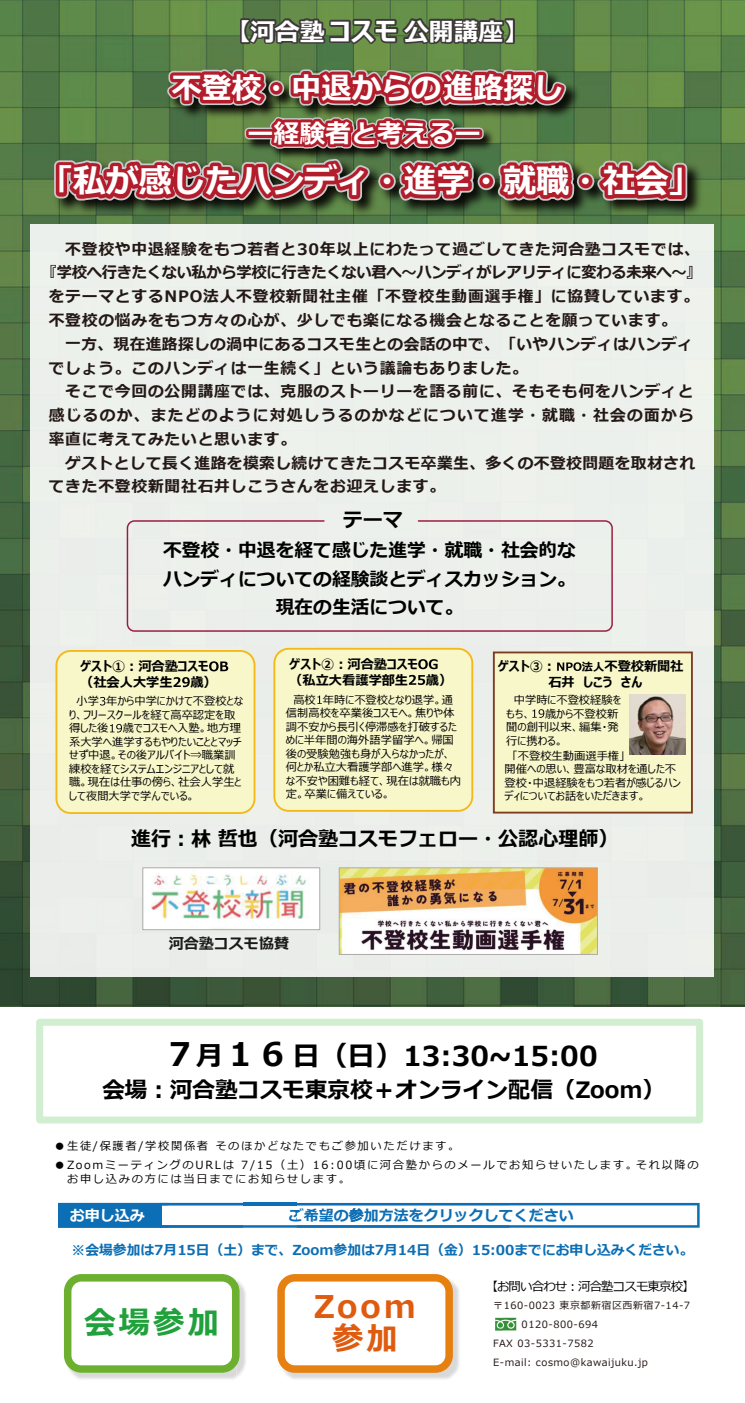
<style>
.page{position:relative;width:745px;height:1403px;background:#fff}
.page>*{position:absolute;margin:0;border:0;box-sizing:border-box;transform-origin:0 0}
.t1{font:700 33px "Meiryo";color:#fff}
.t2{font:700 31.25px/32.5px "Meiryo";letter-spacing:.1em;color:#de5b0f;text-align:center}
.t3{font:700 31.25px "Meiryo";color:#20a13b}
.t4{font:700 29.88px "Meiryo";color:#fff}
.t5{font:700 27.5px "Meiryo";letter-spacing:.005em;color:#000}
.t6{font:700 25.88px "Meiryo";color:#fff}
.t7{font:700 24.75px "Meiryo UI";color:#fff}
.t8{font:700 22.5px "Meiryo";color:#000}
.t9{font:700 20px "Meiryo";color:#000}
.t10{font:700 18.75px/28.8px "Meiryo";color:#000;text-align:center}
.t11{font:700 15.75px "Meiryo";letter-spacing:.05em;color:#231815}
.t12{font:700 15.75px "Meiryo";letter-spacing:-.02em;color:#231815}
.t13{font:700 15.75px "Meiryo";letter-spacing:.02em;color:#231815}
.t14{font:700 15.75px "Meiryo";letter-spacing:.025em;color:#231815}
.t15{font:700 15.75px "Meiryo";letter-spacing:.08em;color:#231815}
.t16{font:700 15px "Meiryo";color:#0c6eb4}
.t17{font:700 15px "Meiryo";color:#1a1a1a}
.t18{font:700 15px "Meiryo";color:#fff}
.t19{font:700 13.75px "Meiryo";color:#0c6eb4}
.t20{font:700 13.25px/15.8px "Meiryo UI";color:#000}
.t21{font:12.5px "Meiryo";letter-spacing:-.075em;color:#040000}
.t22{font:11.25px/13.5px "Meiryo UI";color:#000}
.t23{font:11.25px/13.8px "Meiryo";letter-spacing:.15em;color:#040000}
.t24{font:10px "Meiryo";letter-spacing:.05em;color:#221714}
.s1{font-size:26.25px}
.s2{font-size:24.88px}
.s3{font-size:11.25px}
.s4{font-size:32.62px}
</style>
<div class="page">
<img style="left:63px;top:1291px;width:173px;height:88px">
<svg style="left:64px;top:1274px;width:172px;height:98px"></svg>
<img style="left:236px;top:1280px;width:266px;height:99px">
<svg style="left:493px;top:1280px;width:9px;height:11px"></svg>
<img style="left:485px;top:1300px;width:17px;height:9px">
<img style="left:485px;top:1339px;width:17px;height:7px">
<img style="left:485px;top:1357px;width:17px;height:10px">
<svg style="left:485px;top:1317px;width:31px;height:13px"></svg>
<img style="left:236px;top:1281px;width:3px;height:84px">
<svg style="left:277px;top:1274px;width:175px;height:98px"></svg>
<svg style="left:243px;top:1202px;width:456px;height:25px"></svg>
<div style="left:58px;top:1202px;width:101px;height:25px;background:#0c6eb5"></div>
<img style="left:70px;top:1208px;width:75px;height:13px">
<img style="left:159px;top:1202px;width:84px;height:25px">
<img style="left:296px;top:1202px;width:213px;height:25px">
<img style="left:296px;top:1205px;width:213px;height:20px">
<img style="left:474px;top:1208px;width:35px;height:13px">
<img style="left:243px;top:1202px;width:53px;height:6px">
<div style="left:36px;top:1018px;width:666px;height:105px;border:7px solid #d1eed0"></div>
<img style="left:0;top:0;width:744px;height:1006px">
<div style="left:30px;top:224px;width:683px;height:752px;background:#ecf0eb"></div>
<img style="left:30px;top:155px;width:696px;height:77px">
<svg style="left:49px;top:15px;width:650px;height:217px;background:#716647"></svg>
<div style="left:492px;top:651px;width:200px;height:162px;background:#f8f7ca;border:2px solid #803c20"></div>
<svg style="left:557px;top:662px;width:24px;height:9px"></svg>
<img style="left:629px;top:694px;width:56px;height:60px">
<svg style="left:532px;top:709px;width:12px;height:8px"></svg>
<div style="left:274px;top:648px;width:198px;height:162px;background:#f8f7ca;border-radius:14px"></div>
<div style="left:273px;top:647px;width:200px;height:164px;border:2px solid #f3b919;border-radius:14px"></div>
<svg style="left:418px;top:659px;width:19px;height:10px"></svg>
<svg style="left:408px;top:675px;width:17px;height:10px"></svg>
<svg style="left:317px;top:695px;width:4px;height:8px"></svg>
<div style="left:56px;top:651px;width:198px;height:162px;background:#f8f7ca;border-radius:14px"></div>
<div style="left:55px;top:650px;width:200px;height:164px;border:2px solid #f3b919;border-radius:14px"></div>
<svg style="left:209px;top:661px;width:19px;height:10px"></svg>
<svg style="left:173px;top:677px;width:17px;height:10px"></svg>
<svg style="left:100px;top:697px;width:5px;height:8px"></svg>
<svg style="left:110px;top:724px;width:12px;height:8px"></svg>
<div style="left:127px;top:520px;width:485px;height:111px;border:1px solid #9a1d40;border-radius:7px"></div>
<img style="left:144px;top:869px;width:174px;height:59px">
<div style="left:142px;top:867px;width:178px;height:63px;border:1px solid #aeaaaa"></div>
<img style="left:340px;top:869px;width:255px;height:83px">
<div style="left:338px;top:867px;width:259px;height:87px;border:1px solid #aeaaaa"></div>
<h3 class="t7" style="left:237px;top:14px;width:281px">【河合塾<span class="s1">コスモ</span>公開講座<span class="s2">】</span></h3>
<h3 class="t4" style="left:172px;top:67px;width:393px">不登校・中退からの進路探し</h3>
<h3 class="t6" style="left:247px;top:115px;width:234px">ー経験者と考えるー</h3>
<h1 class="t1" style="left:40px;top:158px;width:663px">「私が感じたハンディ・進学・就職・社会」</h1>
<h3 class="t11" style="left:49px;top:238px;width:652px">　不登校や中退経験をもつ若者と30年以上にわたって過ごしてきた河合塾コスモでは、</h3>
<h3 class="t12" style="left:42px;top:261px;width:661px">『学校へ行きたくない私から学校に行きたくない君へ～ハンディがレアリティに変わる未来へ～』</h3>
<h3 class="t11" style="left:49px;top:285px;width:651px">をテーマとするNPO法人不登校新聞社主催「不登校生動画選手権」に協賛しています。</h3>
<h3 class="t11" style="left:49px;top:309px;width:629px">不登校の悩みをもつ方々の心が、少しでも楽になる機会となることを願っています。</h3>
<h3 class="t13" style="left:65px;top:333px;width:629px">一方、現在進路探しの渦中にあるコスモ生との会話の中で、「いやハンディはハンディ</h3>
<h3 class="t11" style="left:49px;top:356px;width:480px">でしょう。このハンディは一生続く」という議論もありました。</h3>
<h3 class="t11" style="left:49px;top:380px;width:646px">　そこで今回の公開講座では、克服のストーリーを語る前に、そもそも何をハンディと</h3>
<h3 class="t15" style="left:49px;top:404px;width:646px">感じるのか、またどのように対処しうるのかなどについて進学・就職・社会の面から</h3>
<h3 class="t11" style="left:49px;top:428px;width:249px">率直に考えてみたいと思います。</h3>
<h3 class="t14" style="left:65px;top:452px;width:631px">ゲストとして長く進路を模索し続けてきたコスモ卒業生、多くの不登校問題を取材され</h3>
<h3 class="t11" style="left:49px;top:475px;width:398px">てきた不登校新聞社石井しこうさんをお迎えします。</h3>
<h3 class="t9" style="left:342px;top:506px;width:61px">テーマ</h3>
<h3 class="t10" style="left:163px;top:536px;width:414px">不登校・中退を経て感じた進学・就職・社会的なハンディについての経験談とディスカッション。現在の生活について。</h3>
<p class="t20" style="left:80px;top:659px;width:130px">ゲスト①︓河合塾コスモ（社会人大学生</p>
<p class="t20" style="left:190px;top:675px;width:28px">歳）</p>
<p class="t22" style="left:69px;top:695px;width:176px;text-indent:8px">小学 年から中学にかけて不登校となり、フリースクールを経て高卒認定を取得した後</p>
<p class="t22" style="left:69px;top:722px;width:174px;text-indent:54px">歳でコスモへ入塾。地方理系大学へ進学するもやりたいこととマッチせず中退。その後アルバイト⇒職業訓練校を経てシステムエンジニアとして就職。現在は仕事の傍ら、社会人学生として夜間大学で学んでいる。</p>
<p class="t20" style="left:289px;top:657px;width:130px">ゲスト②︓河合塾コスモ（私立大看護学部生</p>
<p class="t20" style="left:425px;top:672px;width:28px">歳）</p>
<p class="t22" style="left:285px;top:693px;width:177px;text-indent:8px">高校 年時に不登校となり退学。通信制高校を卒業後コスモへ。焦りや体調不安から長引く停滞感を打破するために半年間の海外語学留学へ。帰国後の受験勉強も身が入らなかったが、何とか私立大看護学部へ進学。様々な不安や困難も経て、現在は就職も内定。卒業に備えている。</p>
<p class="t20" style="left:548px;top:658px;width:137px;text-indent:34px"><span class="s3">法人</span>不登校新聞社石井 しこう さん</p>
<p class="t22" style="left:506px;top:694px;width:116px;text-indent:8px">中学時に不登校経験をもち、</p>
<p class="t20" style="left:497px;top:658px;width:60px">ゲスト③︓</p>
<p class="t22" style="left:506px;top:707px;width:114px;text-align:justify;text-indent:39px">歳から不登校新聞の創刊以来、編集・発行に携わる。</p>
<p class="t22" style="left:504px;top:749px;width:178px;text-indent:8px">「不登校生動画選手権」<br>開催への思い、豊富な取材を通した不登校・中退経験をもつ若者が感じるハンディについてお話をいただきます。</p>
<h3 class="t9" style="left:131px;top:825px;width:488px">進行︓林 哲也（河合塾コスモフェロー・公認心理師）</h3>
<h3 class="t17" style="left:169px;top:933px;width:121px">河合塾コスモ協賛</h3>
<h3 class="t5" style="left:163px;top:1037px;width:435px"><span class="s4">７</span>月<span class="s4">１６</span>日（日）13:30~15:00</h3>
<h3 class="t8" style="left:102px;top:1073px;width:563px">会場︓河合塾コスモ東京校＋オンライン配信（Zoom）</h3>
<p class="t23" style="left:54px;top:1139px;width:406px">●生徒/保護者/学校関係者 そのほかどなたでもご参加いただけます。</p>
<p class="t23" style="left:67px;top:1158px;width:632px;text-indent:-13px">●ZoomミーティングのURLは 7/15（土）16:00頃に河合塾からのメールでお知らせいたします。それ以降のお申し込みの方には当日までにお知らせします。</p>
<h3 class="t18" style="left:70px;top:1204px;width:76px">お申し込み</h3>
<h3 class="t16" style="left:288px;top:1204px;width:286px">ごを希望の参加方法をクリックしてください</h3>
<p class="t19" style="left:72px;top:1239px;width:623px">※会場参加は7月15日（土）まで、Zoom参加は7月14日（金）15:00までにお申し込みください。</p>
<h2 class="t3" style="left:84px;top:1300px;width:136px">会場参加</h2>
<h2 class="t2" style="left:313px;top:1291px;width:104px">Zoom参加</h2>
<p class="t21" style="left:485px;top:1277px;width:211px">【お問い合わせ︓河合塾コスモ東京校】</p>
<p class="t24" style="left:493px;top:1298px;width:198px">〒160-0023 東京都新宿区西新宿7-14-7</p>
<p class="t24" style="left:521px;top:1317px;width:78px">0120-800-694</p>
<p class="t24" style="left:493px;top:1336px;width:102px">FAX 03-5331-7582</p>
<p class="t24" style="left:493px;top:1354px;width:156px">E-mail: cosmo@kawaijuku.jp</p>
</div>
